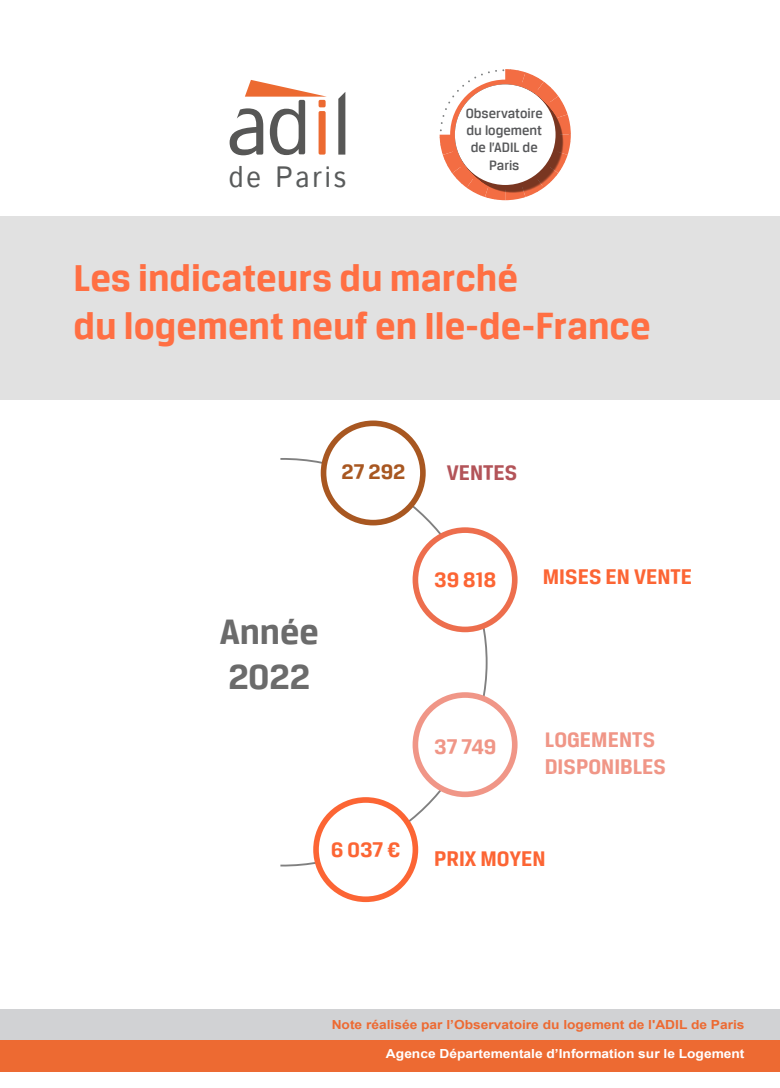
<style>
.page{position:relative;width:780px;height:1088px;background:#fff}
.page>*{position:absolute;margin:0;border:0;box-sizing:border-box;transform-origin:0 0}
.t1{font:700 40px/48px "Breuer Text";color:#ff6f43}
.t2{font:700 37.5px "Breuer Text";color:#6b6b6b}
.t3{font:29.38px "Istok";letter-spacing:.1em;color:#595b5b;scale:.93 1}
.t4{font:700 22.5px "Breuer Text";color:#fc6534}
.t5{font:700 22.5px/27px "Breuer Text";color:#f09687}
.t6{font:700 22.5px "Breuer Text";color:#b35459}
.t7{font:700 22.5px "Breuer Text";color:#a85721}
.t8{font:500 14.38px/17.2px "Breuer Text";color:#57585a;text-align:center}
.t9{font:700 12.5px "Arial";color:#ed6a32;scale:1.1 1}
.t10{font:700 12.5px "Arial";color:#fff;scale:1.1 1}
</style>
<div class="page">
<svg style="left:229px;top:80px;width:98px;height:75px"></svg>
<svg style="left:338px;top:92px;width:7px;height:63px"></svg>
<svg style="left:439px;top:69px;width:131px;height:131px"></svg>
<svg style="left:450px;top:80px;width:110px;height:110px;background:#c05b3c"></svg>
<div style="left:455px;top:84px;width:100px;height:101px;background:#fff;border-radius:50%"></div>
<svg style="left:280px;top:457px;width:208px;height:410px"></svg>
<div style="left:323px;top:423px;width:100px;height:100px;background:#fff;border-radius:50%"></div>
<div style="left:321px;top:420px;width:104px;height:105px;border:6px solid #a85721;border-radius:50%"></div>
<div style="left:415px;top:695px;width:99px;height:99px;background:#fff;border-radius:50%"></div>
<div style="left:412px;top:692px;width:105px;height:105px;border:6px solid #f09687;border-radius:50%"></div>
<div style="left:316px;top:800px;width:99px;height:99px;background:#fff;border-radius:50%"></div>
<div style="left:313px;top:797px;width:105px;height:105px;border:6px solid #fc6534;border-radius:50%"></div>
<div style="left:415px;top:530px;width:99px;height:99px;background:#fff;border-radius:50%"></div>
<div style="left:412px;top:527px;width:105px;height:105px;border:6px solid #ed6e4d;border-radius:50%"></div>
<div style="left:0;top:1038px;width:780px;height:34px;background:#ed6a32"></div>
<div style="left:0;top:1009px;width:780px;height:31px;background:#d1d2d4"></div>
<div style="left:0;top:216px;width:780px;height:184px;background:#e1e1e1"></div>
<p class="t3" style="left:229px;top:157px;width:128px">de Paris</p>
<p class="t8" style="left:465px;top:104px;width:79px">Observatoire du logement de l’ADIL de<br>Paris</p>
<p class="t1" style="left:74px;top:254px;width:578px">Les indicateurs du marché<br>du logement neuf en Ile-de-France</p>
<p class="t7" style="left:341px;top:459px;width:65px">27 292</p>
<p class="t6" style="left:446px;top:460px;width:72px">VENTES</p>
<p class="t2" style="left:220px;top:612px;width:100px">Année</p>
<p class="t2" style="left:228px;top:657px;width:83px">2022</p>
<p class="t4" style="left:331px;top:837px;width:71px">6 037 €</p>
<p class="t4" style="left:434px;top:567px;width:63px">39 818</p>
<p class="t4" style="left:543px;top:564px;width:151px">MISES EN VENTE</p>
<p class="t5" style="left:434px;top:733px;width:64px">37 749</p>
<p class="t5" style="left:544px;top:725px;width:123px">LOGEMENTS<br>DISPONIBLES</p>
<p class="t4" style="left:434px;top:846px;width:113px">PRIX MOYEN</p>
<p class="t9" style="left:332px;top:1016px;width:377px">Note réalisée par l’Observatoire du logement de l'ADIL de Paris</p>
<p class="t10" style="left:386px;top:1044px;width:327px">Agence Départementale d’Information sur le Logement</p>
</div>
